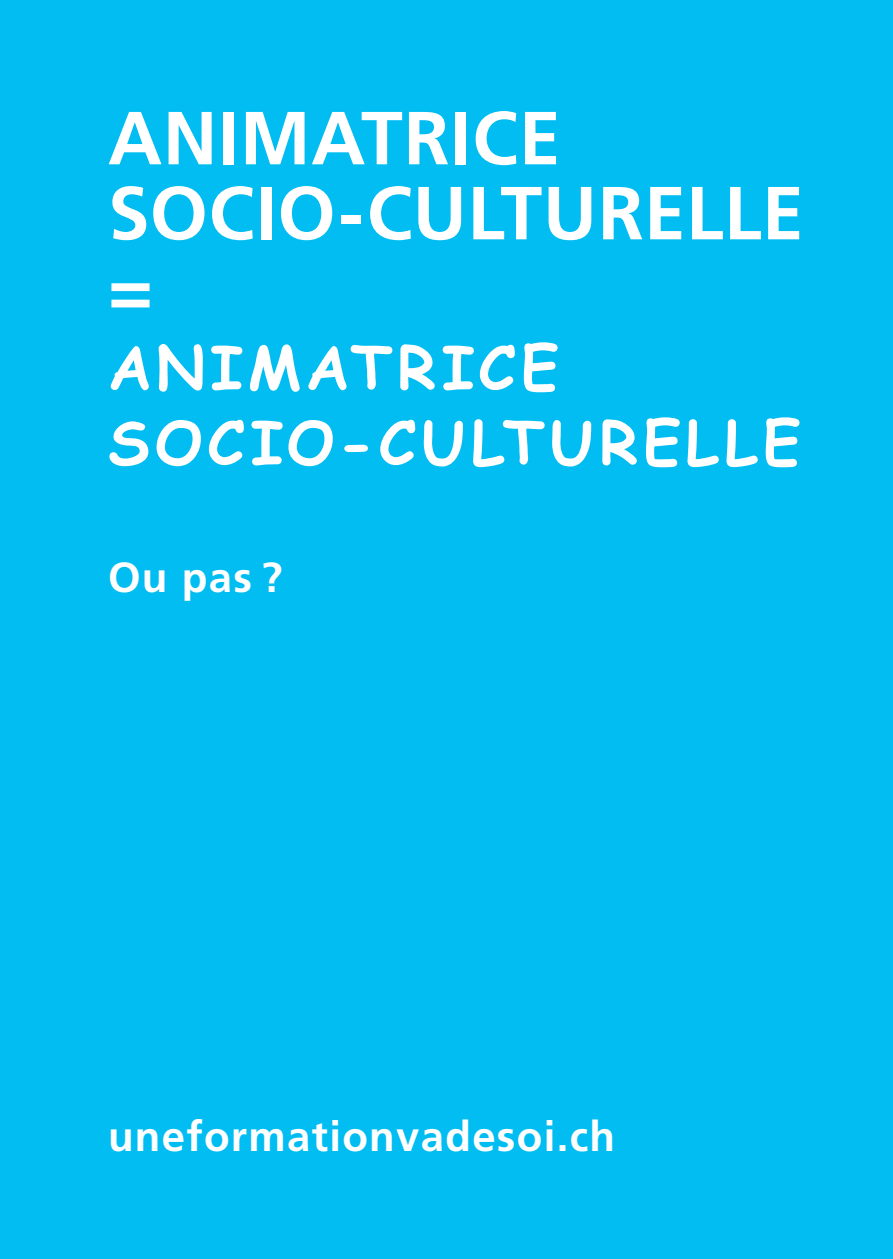
<style>
.page{position:relative;width:893px;height:1259px;background:#01bdf2}
.page>*{position:absolute;margin:0;border:0;box-sizing:border-box;transform-origin:0 0}
.t1{font:700 75px/75px "Frutiger LT Std";letter-spacing:.01em;color:#fff}
.t2{font:700 60px/75px "Comic Sans MS";letter-spacing:.085em;color:#fff}
.t3{font:700 42px "Frutiger LT Std";letter-spacing:.03em;color:#fff}
</style>
<div class="page">
<h1 class="t1" style="left:108px;top:101px;width:697px">ANIMATRICE<br>SOCIO-CULTURELLE =</h1>
<h2 class="t2" style="left:108px;top:328px;width:694px">ANIMATRICE<br>SOCIO-CULTURELLE</h2>
<p class="t3" style="left:108px;top:553px;width:176px">Ou pas ?</p>
<p class="t3" style="left:108px;top:1111px;width:509px">uneformationvadesoi.ch</p>
</div>
